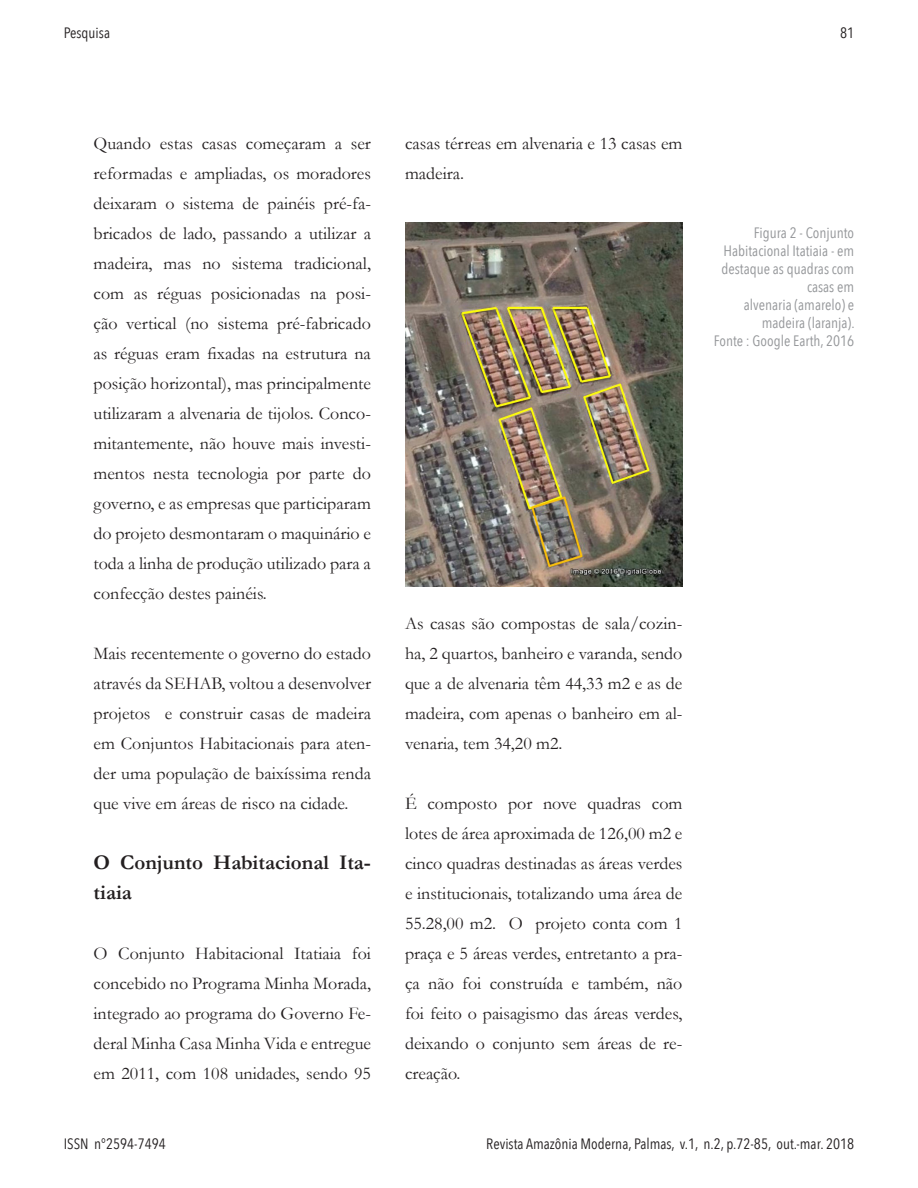
<style>
.page{position:relative;width:918px;height:1188px;background:#fff}
.page>*{position:absolute;margin:0;border:0;box-sizing:border-box;transform-origin:0 0}
.t1{font:700 21px/30px "Garamond";color:#231f20}
.t2{font:18px/30px "Garamond";color:#231f20;text-align:justify}
.t3{font:15px/18px "Avenir Next Condensed";color:#939598;text-align:right}
.t4{font:15px "Avenir Next Condensed";color:#231f20}
</style>
<div class="page">
<img style="left:405px;top:223px;width:277px;height:364px">
<p class="t4" style="left:64px;top:20px;width:48px">Pesquisa</p>
<p class="t4" style="left:840px;top:20px;width:16px">81</p>
<p class="t2" style="left:94px;top:128px;width:279px">Quando estas casas começaram a ser reformadas e ampliadas, os moradores deixaram o sistema de painéis pré-fa&shy;bricados de lado, passando a utilizar a madeira, mas no sistema tradicional, com as réguas posicionadas na posi&shy;ção vertical (no sistema pré-fabricado as réguas eram fixadas na estrutura na posição horizontal), mas principalmente utilizaram a alvenaria de tijolos. Conco&shy;mitantemente, não houve mais investi&shy;mentos nesta tecnologia por parte do governo, e as empresas que participaram do projeto desmontaram o maquinário e toda a linha de produção utilizado para a confecção destes painéis.</p>
<p class="t2" style="left:94px;top:638px;width:279px">Mais recentemente o governo do estado através da SEHAB, voltou a desenvolver projetos e construir casas de madeira em Conjuntos Habitacionais para aten&shy;der uma população de baixíssima renda que vive em áreas de risco na cidade.</p>
<p class="t1" style="left:94px;top:848px;width:279px">O Conjunto Habitacional Ita&shy;tiaia</p>
<p class="t2" style="left:94px;top:938px;width:279px">O Conjunto Habitacional Itatiaia foi concebido no Programa Minha Morada, integrado ao programa do Governo Fe&shy;deral Minha Casa Minha Vida e entregue em 2011, com 108 unidades, sendo 95</p>
<p class="t2" style="left:405px;top:128px;width:279px">casas térreas em alvenaria e 13 casas em madeira.</p>
<p class="t3" style="left:722px;top:223px;width:134px">Figura 2 - Conjunto<br>Habitacional Itatiaia - em destaque as quadras com casas em</p>
<p class="t3" style="left:744px;top:295px;width:112px">alvenaria (amarelo) e madeira (laranja).</p>
<p class="t3" style="left:714px;top:331px;width:142px">Fonte : Google Earth, 2016</p>
<p class="t2" style="left:405px;top:608px;width:279px">As casas são compostas de sala/cozin&shy;ha, 2 quartos, banheiro e varanda, sendo que a de alvenaria têm 44,33 m2 e as de madeira, com apenas o banheiro em al&shy;venaria, tem 34,20 m2.</p>
<p class="t2" style="left:405px;top:788px;width:279px">É composto por nove quadras com lotes de área aproximada de 126,00 m2 e cinco quadras destinadas as áreas verdes e institucionais, totalizando uma área de 55.28,00 m2. O projeto conta com 1 praça e 5 áreas verdes, entretanto a pra&shy;ça não foi construída e também, não foi feito o paisagismo das áreas verdes, deixando o conjunto sem áreas de re&shy;creação.</p>
<p class="t4" style="left:64px;top:1131px;width:104px">ISSN n°2594-7494</p>
<p class="t4" style="left:486px;top:1131px;width:369px">Revista Amazônia Moderna, Palmas, v.1, n.2, p.72-85, out.-mar. 2018</p>
</div>
